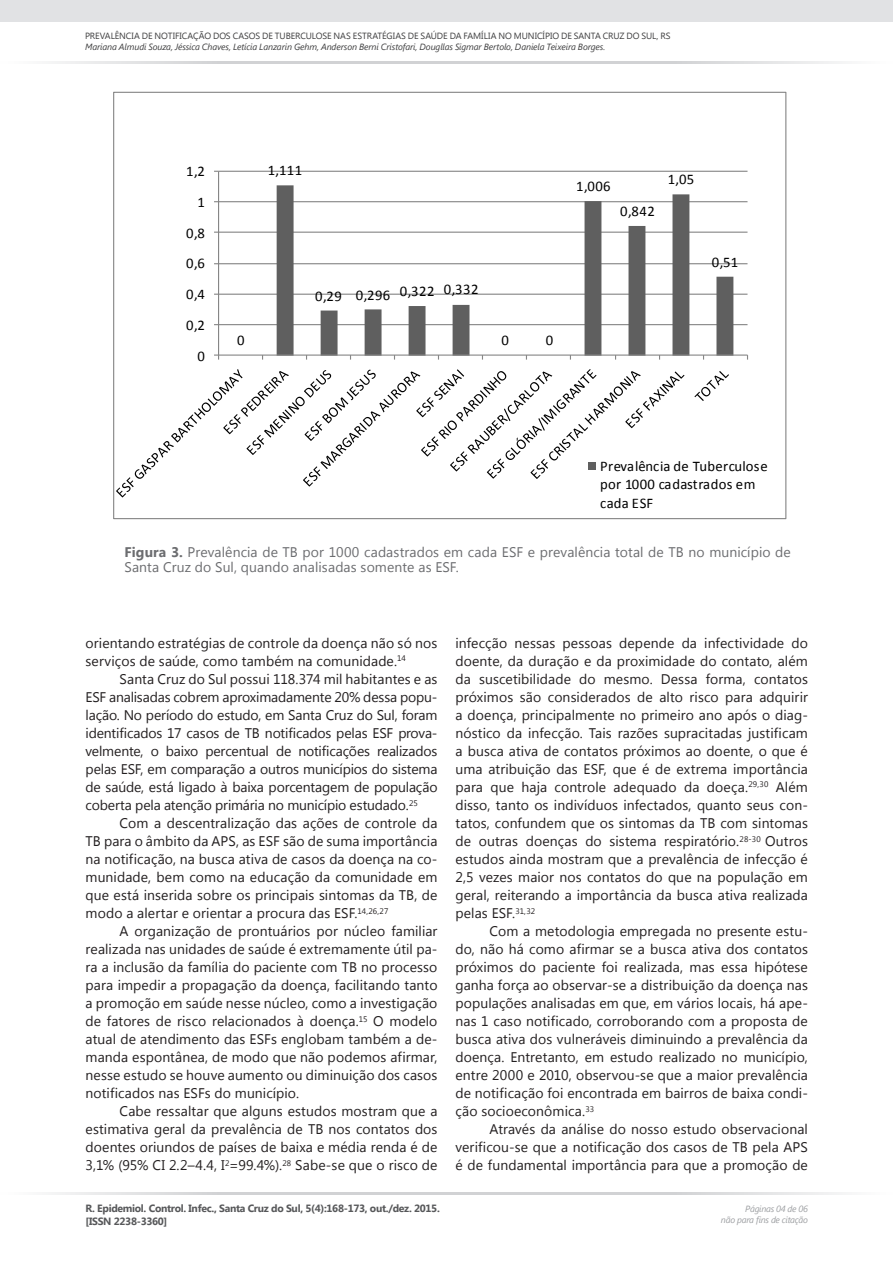
<style>
.page{position:relative;width:893px;height:1263px;background:#fff}
.page>*{position:absolute;margin:0;border:0;box-sizing:border-box;transform-origin:0 0}
.t1{font:14.7px/18.6px "Calibri";letter-spacing:.03em;color:#000}
.texto_ok{font:13.95px/18px "Segoe UI";letter-spacing:.005em;color:#231f20;text-align:justify}
.TABELA{font:13.95px/15px "Segoe UI";letter-spacing:.005em;color:#6c6d70}
.t2{font:700 10.5px "Segoe UI";letter-spacing:-.03em;color:#57585a}
.t3{font:italic 9px "Segoe UI";letter-spacing:-.01em;color:#3e3e3f}
.t4{font:9px "Segoe UI";letter-spacing:-.01em;color:#3e3e3f}
.t5{font:italic 9px "Segoe UI";letter-spacing:-.03em;color:#9d9fa2}
.s1{font-weight:700}
</style>
<div class="page">
<hr style="left:0;top:1192px;width:447px;height:2px;background:#d1d2d4">
<hr style="left:446px;top:1192px;width:447px;height:2px;background:#d1d2d4">
<hr style="left:0;top:61px;width:447px;height:3px;background:#d1d2d4">
<hr style="left:446px;top:61px;width:447px;height:3px;background:#d1d2d4">
<div style="left:0;top:0;width:893px;height:21px;background:#e1e2e4"></div>
<hr style="left:219px;top:324px;width:528px;height:1px;background:#868686">
<hr style="left:219px;top:294px;width:528px;height:1px;background:#868686">
<hr style="left:219px;top:263px;width:528px;height:1px;background:#868686">
<hr style="left:219px;top:232px;width:528px;height:1px;background:#868686">
<hr style="left:219px;top:201px;width:528px;height:1px;background:#868686">
<hr style="left:219px;top:171px;width:528px;height:1px;background:#868686">
<svg style="left:277px;top:185px;width:456px;height:169px"></svg>
<hr style="left:218px;top:171px;width:1px;height:184px;background:#868686">
<hr style="left:219px;top:354px;width:528px;height:2px;background:#868686">
<svg style="left:214px;top:354px;width:5px;height:6px"></svg>
<svg style="left:116px;top:369px;width:569px;height:129px"></svg>
<svg style="left:694px;top:371px;width:35px;height:30px"></svg>
<div style="left:588px;top:462px;width:8px;height:8px;background:#5f5f5f"></div>
<p class="t4" style="left:85px;top:29px;width:587px">PREVALÊNCIA DE NOTIFICAÇÃO DOS CASOS DE TUBERCULOSE NAS ESTRATÉGIAS DE SAÚDE DA FAMÍLIA NO MUNICÍPIO DE SANTA CRUZ DO SUL, RS</p>
<p class="t3" style="left:85px;top:40px;width:522px">Mariana Almudi Souza, Jéssica Chaves, Letícia Lanzarin Gehm, Anderson Berni Cristofari, Dougllas Sigmar Bertolo, Daniela Teixeira Borges.</p>
<p class="t1" style="left:186px;top:162px;width:20px">1,2</p>
<p class="t1" style="left:198px;top:193px;width:9px">1</p>
<p class="t1" style="left:186px;top:224px;width:20px">0,8</p>
<p class="t1" style="left:186px;top:254px;width:20px">0,6</p>
<p class="t1" style="left:186px;top:285px;width:20px">0,4</p>
<p class="t1" style="left:186px;top:316px;width:20px">0,2</p>
<p class="t1" style="left:198px;top:346px;width:9px">0</p>
<p class="t1" style="left:268px;top:161px;width:36px">1,111</p>
<p class="t1" style="left:237px;top:331px;width:9px">0</p>
<p class="t1" style="left:315px;top:282px;width:165px">0,29 0,296 0,322 0,332</p>
<p class="t1" style="left:502px;top:331px;width:9px">0</p>
<p class="t1" style="left:546px;top:331px;width:9px">0</p>
<p class="t1" style="left:576px;top:177px;width:36px">1,006</p>
<p class="t1" style="left:620px;top:202px;width:36px">0,842</p>
<p class="t1" style="left:668px;top:170px;width:28px">1,05</p>
<p class="t1" style="left:712px;top:253px;width:28px">0,51</p>
<p class="t1" style="left:600px;top:457px;width:169px">Prevalência de Tuberculose por 1000 cadastrados em cada ESF</p>
<p class="TABELA" style="left:124px;top:543px;width:668px"><span class="s1">Figura 3.</span> Prevalência de TB por 1000 cadastrados em cada ESF e prevalência total de TB no município de<br>Santa Cruz do Sul, quando analisadas somente as ESF.</p>
<p class="texto_ok" style="left:86px;top:633px;width:353px">orientando estratégias de controle da doença não só nos serviços de saúde, como também na comunidade.<sup>14</sup></p>
<p class="texto_ok" style="left:86px;top:669px;width:353px;text-indent:34px">Santa Cruz do Sul possui 118.374 mil habitantes e as ESF analisadas cobrem aproximadamente 20% dessa popu&shy;lação. No período do estudo, em Santa Cruz do Sul, foram identificados 17 casos de TB notificados pelas ESF prova&shy;velmente, o baixo percentual de notificações realizados pelas ESF, em comparação a outros municípios do sistema de saúde, está ligado à baixa porcentagem de população coberta pela atenção primária no município estudado.<sup>25</sup></p>
<p class="texto_ok" style="left:86px;top:813px;width:353px;text-indent:34px">Com a descentralização das ações de controle da TB para o âmbito da APS, as ESF são de suma importância na notificação, na busca ativa de casos da doença na co&shy;munidade, bem como na educação da comunidade em que está inserida sobre os principais sintomas da TB, de modo a alertar e orientar a procura das ESF.<sup>14,26,27</sup></p>
<p class="texto_ok" style="left:86px;top:921px;width:353px;text-indent:34px">A organização de prontuários por núcleo familiar realizada nas unidades de saúde é extremamente útil pa&shy;ra a inclusão da família do paciente com TB no processo para impedir a propagação da doença, facilitando tanto a promoção em saúde nesse núcleo, como a investigação de fatores de risco relacionados à doença.<sup>15</sup> O modelo atual de atendimento das ESFs englobam também a de&shy;manda espontânea, de modo que não podemos afirmar, nesse estudo se houve aumento ou diminuição dos casos notificados nas ESFs do município.</p>
<p class="texto_ok" style="left:86px;top:1101px;width:353px;text-indent:34px">Cabe ressaltar que alguns estudos mostram que a estimativa geral da prevalência de TB nos contatos dos doentes oriundos de países de baixa e média renda é de 3,1% (95% CI 2.2–4.4, I<sup>2</sup>=99.4%).<sup>28</sup> Sabe-se que o risco de</p>
<p class="t2" style="left:86px;top:1201px;width:356px">R. Epidemiol. Control. Infec., Santa Cruz do Sul, 5(4):168-173, out./dez. 2015.</p>
<p class="t2" style="left:86px;top:1213px;width:83px">[ISSN 2238-3360]</p>
<p class="texto_ok" style="left:455px;top:633px;width:354px">infecção nessas pessoas depende da infectividade do doente, da duração e da proximidade do contato, além da suscetibilidade do mesmo. Dessa forma, contatos próximos são considerados de alto risco para adquirir a doença, principalmente no primeiro ano após o diag&shy;nóstico da infecção. Tais razões supracitadas justificam a busca ativa de contatos próximos ao doente, o que é uma atribuição das ESF, que é de extrema importância para que haja controle adequado da doeça.<sup>29,30</sup> Além disso, tanto os indivíduos infectados, quanto seus con&shy;tatos, confundem que os sintomas da TB com sintomas de outras doenças do sistema respiratório.<sup>28-30</sup> Outros estudos ainda mostram que a prevalência de infecção é 2,5 vezes maior nos contatos do que na população em geral, reiterando a importância da busca ativa realizada pelas ESF.<sup>31,32</sup></p>
<p class="texto_ok" style="left:455px;top:921px;width:354px;text-indent:34px">Com a metodologia empregada no presente estu&shy;do, não há como afirmar se a busca ativa dos contatos próximos do paciente foi realizada, mas essa hipótese ganha força ao observar-se a distribuição da doença nas populações analisadas em que, em vários locais, há ape&shy;nas 1 caso notificado, corroborando com a proposta de busca ativa dos vulneráveis diminuindo a prevalência da doença. Entretanto, em estudo realizado no município, entre 2000 e 2010, observou-se que a maior prevalência de notificação foi encontrada em bairros de baixa condi&shy;ção socioeconômica.<sup>33</sup></p>
<p class="texto_ok" style="left:455px;top:1119px;width:354px;text-indent:34px">Através da análise do nosso estudo observacional verificou-se que a notificação dos casos de TB pela APS é de fundamental importância para que a promoção de</p>
<p class="t5" style="left:745px;top:1203px;width:64px">Páginas 04 de 06</p>
<p class="t5" style="left:721px;top:1213px;width:88px">não para fins de citação</p>
</div>
